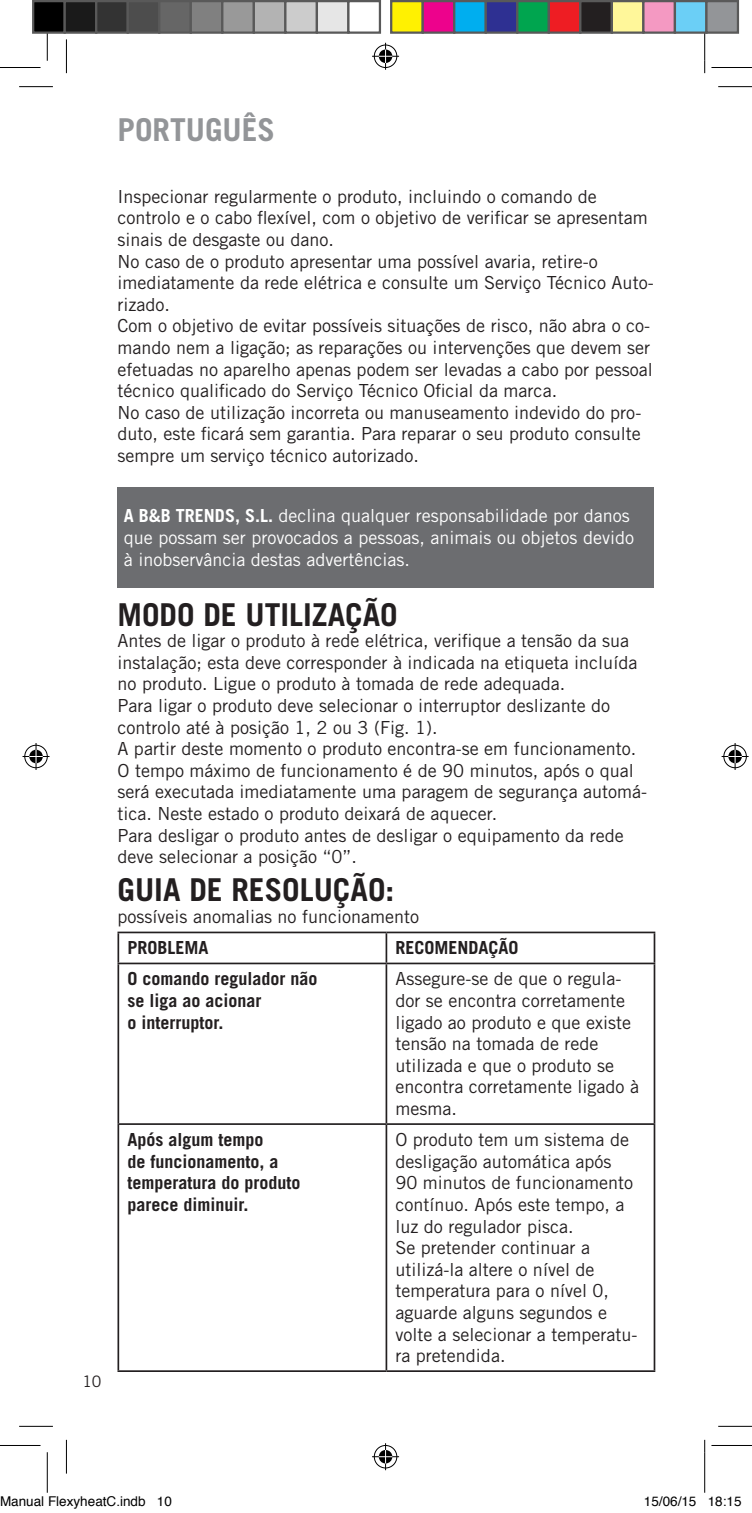
<style>
.page{position:relative;width:752px;height:1513px;background:#fff}
.page>*{position:absolute;margin:0;border:0;box-sizing:border-box;transform-origin:0 0}
.t1{font:700 31.5px "Trade Gothic LT Std";color:#231f20}
.t2{font:700 31.5px "Trade Gothic LT Std";color:#939598}
.t3{font:18px/21.6px "Trade Gothic LT Std";color:#231f20}
.t4{font:18px/21.6px "Trade Gothic LT Std";color:#fff}
.t5{font:700 18px/21.6px "Trade Gothic LT Std";color:#231f20}
.t6{font:15.75px "Trade Gothic LT Std";color:#231f20}
.t7{font:13.5px "Helvetica";color:#000}
.s1{font-weight:700}
</style>
<div class="page">
<div style="left:117px;top:487px;width:536px;height:101px;background:#6c6d70"></div>
<hr style="left:117px;top:931px;width:269px;height:2px;background:#231f20">
<hr style="left:117px;top:933px;width:2px;height:29px;background:#231f20">
<hr style="left:386px;top:931px;width:269px;height:2px;background:#231f20">
<hr style="left:117px;top:964px;width:2px;height:159px;background:#231f20">
<hr style="left:117px;top:1125px;width:2px;height:245px;background:#231f20">
<hr style="left:117px;top:1370px;width:269px;height:2px;background:#231f20">
<hr style="left:386px;top:1370px;width:269px;height:2px;background:#231f20">
<hr style="left:653px;top:933px;width:2px;height:29px;background:#231f20">
<hr style="left:117px;top:962px;width:269px;height:2px;background:#231f20">
<hr style="left:386px;top:962px;width:269px;height:2px;background:#231f20">
<hr style="left:653px;top:964px;width:2px;height:159px;background:#231f20">
<hr style="left:117px;top:1123px;width:269px;height:2px;background:#231f20">
<hr style="left:386px;top:1123px;width:269px;height:2px;background:#231f20">
<hr style="left:653px;top:1125px;width:2px;height:245px;background:#231f20">
<hr style="left:385px;top:933px;width:2px;height:29px;background:#231f20">
<hr style="left:385px;top:964px;width:2px;height:159px;background:#231f20">
<hr style="left:385px;top:1125px;width:2px;height:245px;background:#231f20">
<hr style="left:19px;top:86px;width:34px;height:1px;background:#000">
<hr style="left:718px;top:86px;width:33px;height:1px;background:#000">
<hr style="left:19px;top:1426px;width:34px;height:1px;background:#000">
<hr style="left:718px;top:1426px;width:33px;height:1px;background:#000">
<hr style="left:66px;top:39px;width:1px;height:34px;background:#000">
<hr style="left:66px;top:1439px;width:1px;height:34px;background:#000">
<hr style="left:704px;top:39px;width:1px;height:34px;background:#000">
<hr style="left:704px;top:1439px;width:1px;height:34px;background:#000">
<hr style="left:0;top:67px;width:40px;height:1px;background:#000">
<hr style="left:711px;top:67px;width:40px;height:1px;background:#000">
<hr style="left:0;top:1445px;width:40px;height:1px;background:#000">
<hr style="left:711px;top:1445px;width:40px;height:1px;background:#000">
<hr style="left:47px;top:20px;width:1px;height:41px;background:#000">
<hr style="left:47px;top:1452px;width:1px;height:40px;background:#000">
<hr style="left:704px;top:20px;width:1px;height:41px;background:#000">
<hr style="left:704px;top:1452px;width:1px;height:40px;background:#000">
<svg style="left:372px;top:43px;width:27px;height:27px"></svg>
<svg style="left:372px;top:1443px;width:27px;height:27px"></svg>
<svg style="left:23px;top:743px;width:27px;height:27px"></svg>
<svg style="left:721px;top:743px;width:27px;height:27px"></svg>
<div style="left:33px;top:1px;width:32px;height:32px;background:#000"></div>
<div style="left:32px;top:0;width:34px;height:34px;border:2px solid #595959"></div>
<div style="left:65px;top:1px;width:31px;height:32px;background:#1a1a1a"></div>
<div style="left:64px;top:0;width:33px;height:34px;border:2px solid #595959"></div>
<div style="left:96px;top:1px;width:32px;height:32px;background:#333"></div>
<div style="left:95px;top:0;width:34px;height:34px;border:2px solid #595959"></div>
<div style="left:128px;top:1px;width:31px;height:32px;background:#4d4d4d"></div>
<div style="left:127px;top:0;width:33px;height:34px;border:2px solid #595959"></div>
<div style="left:159px;top:1px;width:32px;height:32px;background:#666"></div>
<div style="left:158px;top:0;width:34px;height:34px;border:2px solid #595959"></div>
<div style="left:191px;top:1px;width:31px;height:32px;background:#808080"></div>
<div style="left:190px;top:0;width:33px;height:34px;border:2px solid #595959"></div>
<div style="left:222px;top:1px;width:32px;height:32px;background:#999"></div>
<div style="left:221px;top:0;width:34px;height:34px;border:2px solid #595959"></div>
<div style="left:254px;top:1px;width:31px;height:32px;background:#b3b3b3"></div>
<div style="left:253px;top:0;width:33px;height:34px;border:2px solid #595959"></div>
<div style="left:285px;top:1px;width:32px;height:32px;background:#ccc"></div>
<div style="left:284px;top:0;width:34px;height:34px;border:2px solid #595959"></div>
<div style="left:317px;top:1px;width:31px;height:32px;background:#e6e6e6"></div>
<div style="left:316px;top:0;width:33px;height:34px;border:2px solid #595959"></div>
<div style="left:347px;top:0;width:34px;height:34px;border:2px solid #595959"></div>
<div style="left:391px;top:1px;width:31px;height:32px;background:#fff101"></div>
<div style="left:390px;top:0;width:34px;height:34px;border:2px solid #595959"></div>
<div style="left:422px;top:1px;width:32px;height:32px;background:#ed028c"></div>
<div style="left:421px;top:0;width:34px;height:34px;border:2px solid #595959"></div>
<div style="left:454px;top:1px;width:31px;height:32px;background:#00aeef"></div>
<div style="left:453px;top:0;width:34px;height:34px;border:2px solid #595959"></div>
<div style="left:485px;top:1px;width:32px;height:32px;background:#2e3092"></div>
<div style="left:484px;top:0;width:34px;height:34px;border:2px solid #595959"></div>
<div style="left:517px;top:1px;width:31px;height:32px;background:#00a54f"></div>
<div style="left:516px;top:0;width:34px;height:34px;border:2px solid #595959"></div>
<div style="left:548px;top:1px;width:32px;height:32px;background:#ee1d23"></div>
<div style="left:547px;top:0;width:34px;height:34px;border:2px solid #595959"></div>
<div style="left:580px;top:1px;width:31px;height:32px;background:#231f20"></div>
<div style="left:579px;top:0;width:34px;height:34px;border:2px solid #595959"></div>
<div style="left:611px;top:1px;width:32px;height:32px;background:#fff79a"></div>
<div style="left:610px;top:0;width:34px;height:34px;border:2px solid #595959"></div>
<div style="left:643px;top:1px;width:31px;height:32px;background:#f499c2"></div>
<div style="left:642px;top:0;width:34px;height:34px;border:2px solid #595959"></div>
<div style="left:674px;top:1px;width:32px;height:32px;background:#6bcff6"></div>
<div style="left:673px;top:0;width:34px;height:34px;border:2px solid #595959"></div>
<div style="left:706px;top:1px;width:31px;height:32px;background:#939598"></div>
<div style="left:705px;top:0;width:34px;height:34px;border:2px solid #595959"></div>
<h1 class="t2" style="left:117px;top:111px;width:159px">PORTUGUÊS</h1>
<p class="t3" style="left:117px;top:185px;width:537px">Inspecionar regularmente o produto, incluindo o comando de controlo e o cabo flexível, com o objetivo de verificar se apresentam sinais de desgaste ou dano.<br>No caso de o produto apresentar uma possível avaria, retire-o imediatamente da rede elétrica e consulte um Serviço Técnico Auto&shy;rizado.<br>Com o objetivo de evitar possíveis situações de risco, não abra o co&shy;mando nem a ligação; as reparações ou intervenções que devem ser efetuadas no aparelho apenas podem ser levadas a cabo por pessoal técnico qualificado do Serviço Técnico Oficial da marca.<br>No caso de utilização incorreta ou manuseamento indevido do pro&shy;duto, este ficará sem garantia. Para reparar o seu produto consulte sempre um serviço técnico autorizado.</p>
<p class="t6" style="left:82px;top:1371px;width:21px">10</p>
<p class="t4" style="left:124px;top:505px;width:511px"><span class="s1">A B&amp;B TRENDS, S.L.</span> declina qualquer responsabilidade por danos que possam ser provocados a pessoas, animais ou objetos devido à inobservância destas advertências.</p>
<h1 class="t1" style="left:117px;top:595px;width:282px">MODO DE UTILIZAÇÃO</h1>
<p class="t3" style="left:117px;top:630px;width:531px">Antes de ligar o produto à rede elétrica, verifique a tensão da sua instalação; esta deve corresponder à indicada na etiqueta incluída no produto. Ligue o produto à tomada de rede adequada.<br>Para ligar o produto deve selecionar o interruptor deslizante do controlo até à posição 1, 2 ou 3 (Fig. 1).<br>A partir deste momento o produto encontra-se em funcionamento.<br>O tempo máximo de funcionamento é de 90 minutos, após o qual será executada imediatamente uma paragem de segurança automá&shy;tica. Neste estado o produto deixará de aquecer.<br>Para desligar o produto antes de desligar o equipamento da rede deve selecionar a posição “0”.</p>
<h1 class="t1" style="left:117px;top:870px;width:278px">GUIA DE RESOLUÇÃO:</h1>
<p class="t3" style="left:117px;top:905px;width:303px">possíveis anomalias no funcionamento</p>
<p class="t5" style="left:127px;top:937px;width:83px">PROBLEMA</p>
<p class="t5" style="left:395px;top:937px;width:125px">RECOMENDAÇÃO</p>
<p class="t5" style="left:127px;top:968px;width:192px">O comando regulador não se liga ao acionar<br>o interruptor.</p>
<p class="t3" style="left:395px;top:968px;width:245px">Assegure-se de que o regula&shy;dor se encontra corretamente ligado ao produto e que existe tensão na tomada de rede utilizada e que o produto se encontra corretamente ligado à mesma.</p>
<p class="t5" style="left:127px;top:1128px;width:174px">Após algum tempo<br>de funcionamento, a temperatura do produto parece diminuir.</p>
<p class="t3" style="left:395px;top:1128px;width:243px">O produto tem um sistema de desligação automática após<br>90 minutos de funcionamento contínuo. Após este tempo, a luz do regulador pisca.<br>Se pretender continuar a utilizá-la altere o nível de temperatura para o nível 0, aguarde alguns segundos e volte a selecionar a temperatu&shy;ra pretendida.</p>
<p class="t7" style="left:0;top:1491px;width:173px">Manual FlexyheatC.indb 10</p>
<p class="t7" style="left:643px;top:1491px;width:99px">15/06/15 18:15</p>
</div>
